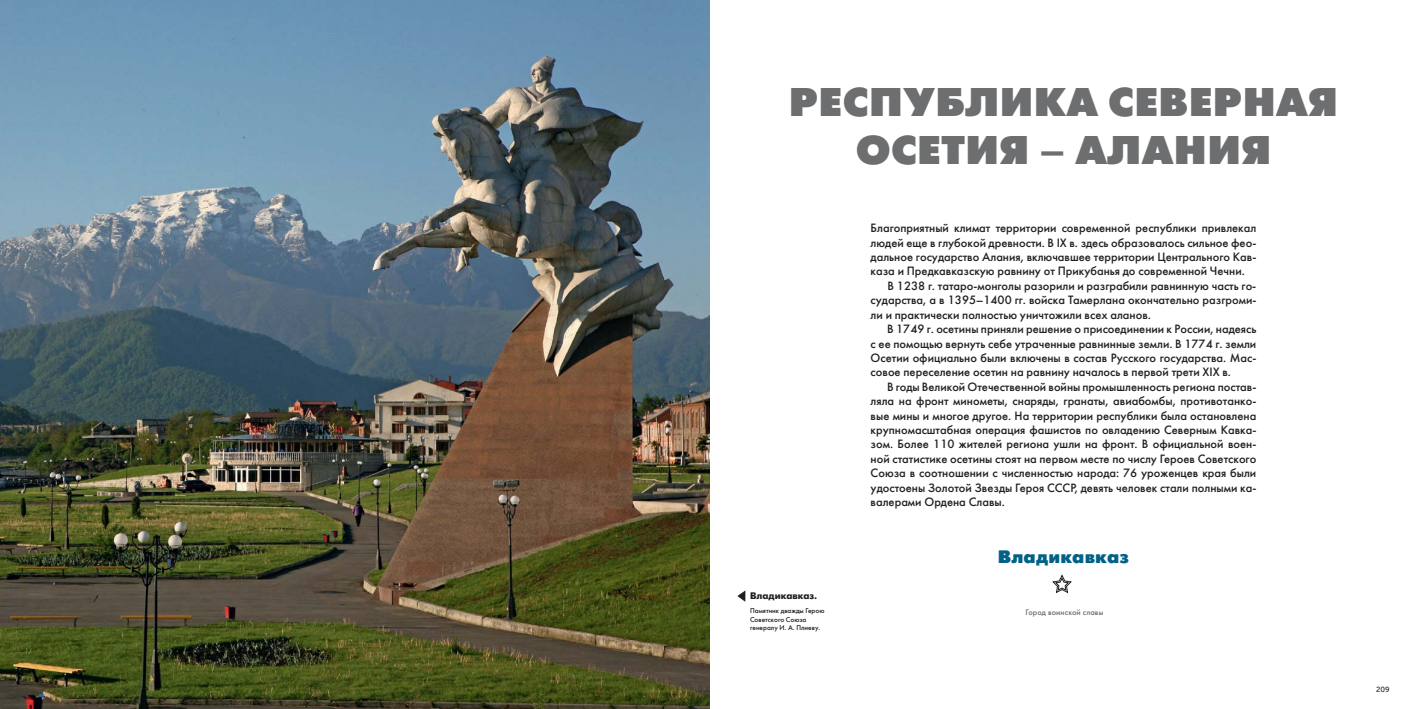
<style>
.page{position:relative;width:1418px;height:709px;background:#fff}
.page>*{position:absolute;margin:0;border:0;box-sizing:border-box;transform-origin:0 0}
.t1{font:40px/48px "Futura Futuris Black C";letter-spacing:.01em;color:#6d6e70;text-align:center}
.t2{font:18px "Futura Futuris Black C";letter-spacing:.01em;color:#006287}
.t3{font:12px "Futura Futuris C";color:#231f20}
.t4{font:700 9.5px "Futura Futuris C";color:#231f20}
.t5{font:8px "Futura Futuris C";letter-spacing:.01em;color:#6d6e70}
.t6{font:7.5px "Museo Sans Cyrl 500";color:#231f20}
.t7{font:7px/8.4px "Futura Futuris C";color:#231f20}
</style>
<div class="page">
<img style="left:0;top:0;width:709px;height:709px">
<svg style="left:1052px;top:574px;width:20px;height:19px"></svg>
<svg style="left:737px;top:590px;width:8px;height:12px"></svg>
<h1 class="t1" style="left:788px;top:79px;width:551px">РЕСПУБЛИКА СЕВЕРНАЯ<br>ОСЕТИЯ – АЛАНИЯ</h1>
<p class="t3" style="left:870px;top:221px;width:387px">Благоприятный климат территории современной республики привлекал</p>
<p class="t3" style="left:870px;top:235px;width:387px">людей еще в глубокой древности. В IX в. здесь образовалось сильное фео-</p>
<p class="t3" style="left:870px;top:250px;width:387px">дальное государство Алания, включавшее территории Центрального Кав-</p>
<p class="t3" style="left:870px;top:264px;width:375px">каза и Предкавказскую равнину от Прикубанья до современной Чечни.</p>
<p class="t3" style="left:887px;top:278px;width:370px">В 1238 г. татаро-монголы разорили и разграбили равнинную часть го-</p>
<p class="t3" style="left:870px;top:293px;width:387px">сударства, а в 1395–1400 гг. войска Тамерлана окончательно разгроми-</p>
<p class="t3" style="left:870px;top:307px;width:282px">ли и практически полностью уничтожили всех аланов.</p>
<p class="t3" style="left:887px;top:322px;width:370px">В 1749 г. осетины приняли решение о присоединении к России, надеясь</p>
<p class="t3" style="left:870px;top:336px;width:387px">с ее помощью вернуть себе утраченные равнинные земли. В 1774 г. земли</p>
<p class="t3" style="left:870px;top:350px;width:387px">Осетии официально были включены в состав Русского государства. Мас-</p>
<p class="t3" style="left:870px;top:365px;width:362px">совое переселение осетин на равнину началось в первой трети XIX в.</p>
<p class="t3" style="left:887px;top:379px;width:371px">В годы Великой Отечественной войны промышленность региона постав-</p>
<p class="t3" style="left:870px;top:394px;width:387px">ляла на фронт миномeты, снаряды, гранаты, авиабомбы, противотанко-</p>
<p class="t3" style="left:870px;top:408px;width:387px">вые мины и многое другое. На территории республики была остановлена</p>
<p class="t3" style="left:870px;top:422px;width:387px">крупномасштабная операция фашистов по овладению Северным Кавка-</p>
<p class="t3" style="left:870px;top:437px;width:387px">зом. Более 110 жителей региона ушли на фронт. В официальной воен-</p>
<p class="t3" style="left:870px;top:451px;width:387px">ной статистике осетины стоят на первом месте по числу Героев Советского</p>
<p class="t3" style="left:870px;top:466px;width:387px">Союза в соотношении с численностью народа: 76 уроженцев края были</p>
<p class="t3" style="left:870px;top:480px;width:387px">удостоены Золотой Звезды Героя СССР, девять человек стали полными ка-</p>
<p class="t3" style="left:870px;top:494px;width:136px">валерами Ордена Славы.</p>
<p class="t4" style="left:750px;top:590px;width:69px">Владикавказ.</p>
<p class="t7" style="left:750px;top:606px;width:76px">Памятник дважды Герою<br>Советского Союза генералу И. А. Плиеву.</p>
<h2 class="t2" style="left:997px;top:546px;width:133px">Владикавказ</h2>
<p class="t5" style="left:1025px;top:607px;width:80px">Город воинской славы</p>
<p class="t6" style="left:1376px;top:684px;width:15px">209</p>
</div>
